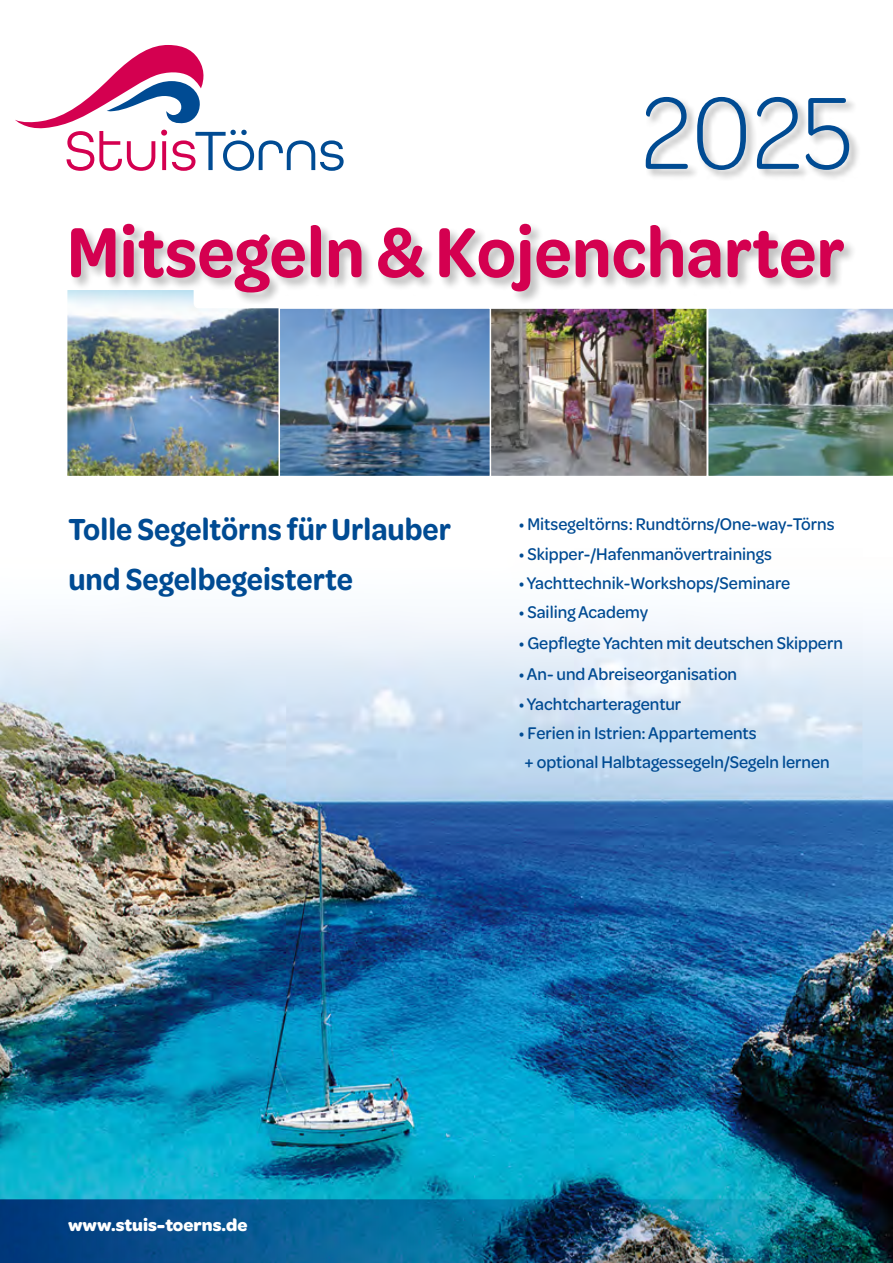
<style>
.page{position:relative;width:893px;height:1263px;background:#fff}
.page>*{position:absolute;margin:0;border:0;box-sizing:border-box;transform-origin:0 0}
.t1{font:300 109.5px "Omnes Cond";color:#004b93}
.t2{font:600 75px "Omnes Semi Cond";color:#d40050}
.t3{font:600 32.55px/50.1px "Omnes Semi Cond";color:#004b93}
.t4{font:500 18px/29.1px "Omnes Semi Cond";color:#004b93}
.t5{font:700 18px "Omnes";color:#fff}
</style>
<div class="page">
<img style="left:0;top:618px;width:893px;height:581px">
<img style="left:0;top:1199px;width:893px;height:64px">
<img style="left:67px;top:290px;width:212px;height:186px">
<svg style="left:15px;top:45px;width:329px;height:126px"></svg>
<img style="left:491px;top:310px;width:214px;height:164px">
<div style="left:480px;top:307px;width:228px;height:170px;border:2px solid #fff"></div>
<img style="left:282px;top:310px;width:206px;height:164px">
<div style="left:279px;top:307px;width:212px;height:170px;border:2px solid #fff"></div>
<img style="left:707px;top:307px;width:186px;height:170px">
<div style="left:70px;top:222px;width:787px;height:83px;background:#000;opacity:.25"></div>
<div style="left:646px;top:97px;width:215px;height:84px;background:#000;opacity:.25"></div>
<h1 class="t1" style="left:641px;top:63px;width:213px">2025</h1>
<h2 class="t2" style="left:67px;top:201px;width:779px">Mitsegeln &amp; Kojencharter</h2>
<h3 class="t3" style="left:68px;top:502px;width:384px">Tolle Segeltörns für Urlauber und Segelbegeisterte</h3>
<p class="t4" style="left:519px;top:508px;width:317px">• Mitsegeltörns: Rundtörns/One-way-Törns</p>
<p class="t4" style="left:519px;top:539px;width:255px">• Skipper-/Hafenmanövertrainings</p>
<p class="t4" style="left:519px;top:568px;width:273px">• Yachttechnik-Workshops/Seminare</p>
<p class="t4" style="left:519px;top:597px;width:131px">• Sailing Academy</p>
<p class="t4" style="left:519px;top:627px;width:326px">• Gepflegte Yachten mit deutschen Skippern</p>
<p class="t4" style="left:519px;top:658px;width:220px">• An- und Abreiseorganisation</p>
<p class="t4" style="left:519px;top:689px;width:164px">• Yachtcharteragentur</p>
<p class="t4" style="left:525px;top:718px;width:307px;text-indent:-6px">• Ferien in Istrien: Appartements<br>+ optional Halbtagessegeln/Segeln lernen</p>
<p class="t5" style="left:68px;top:1212px;width:181px">www.stuis-toerns.de</p>
</div>
